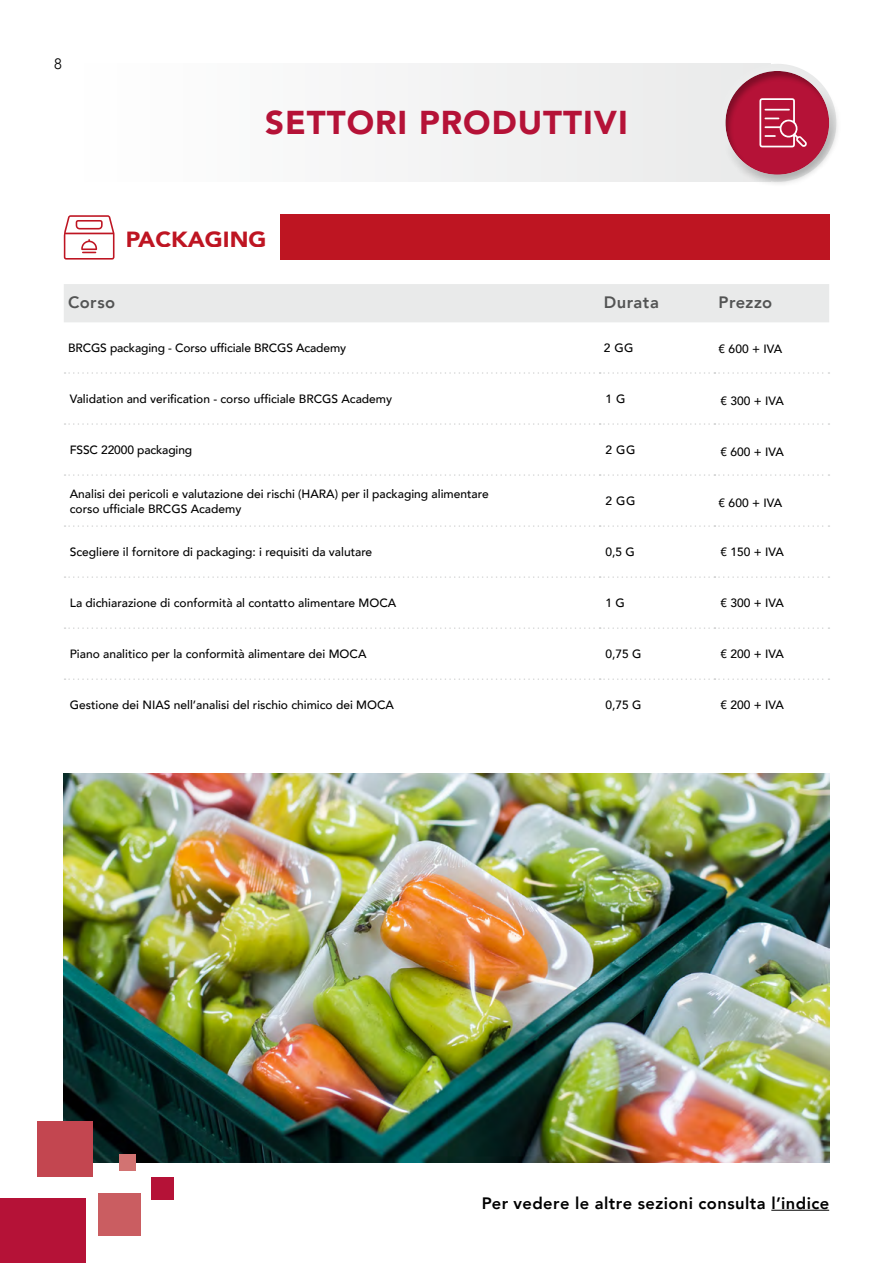
<style>
.page{position:relative;width:893px;height:1263px;background:#fff}
.page>*{position:absolute;margin:0;border:0;box-sizing:border-box;transform-origin:0 0}
.t1{font:900 33px "Avenir";letter-spacing:.03em;color:#b51237}
.t2{font:900 21.9px "Avenir";color:#be1522;scale:1.06 1}
.t3{font:800 16.5px "Avenir";letter-spacing:.03em;color:#000}
.t4{font:800 16.5px "Avenir";letter-spacing:.03em;color:#535454}
.t5{font:300 15px "Avenir";color:#000}
.t6{font:500 12px/15px "Avenir";color:#000}
</style>
<div class="page">
<img style="left:64px;top:774px;width:765px;height:388px">
<div style="left:37px;top:1121px;width:56px;height:56px;background:#c34650"></div>
<div style="left:119px;top:1154px;width:17px;height:16px;background:#d27372"></div>
<div style="left:64px;top:284px;width:765px;height:38px;background:#e9eaea"></div>
<svg style="left:65px;top:372px;width:764px;height:2px"></svg>
<svg style="left:65px;top:423px;width:764px;height:2px"></svg>
<svg style="left:65px;top:474px;width:764px;height:2px"></svg>
<svg style="left:65px;top:525px;width:764px;height:2px"></svg>
<svg style="left:65px;top:576px;width:764px;height:2px"></svg>
<svg style="left:65px;top:627px;width:764px;height:2px"></svg>
<svg style="left:65px;top:678px;width:764px;height:2px"></svg>
<div style="left:408px;top:64px;width:286px;height:118px;background:#f0f0f0"></div>
<div style="left:694px;top:39px;width:168px;height:155px;background:#000;opacity:.3"></div>
<svg style="left:759px;top:98px;width:49px;height:49px;background:#c44360"></svg>
<div style="left:280px;top:215px;width:549px;height:45px;background:#be1522"></div>
<svg style="left:64px;top:215px;width:51px;height:45px"></svg>
<div style="left:98px;top:1193px;width:43px;height:42px;background:#ca5d61"></div>
<div style="left:152px;top:1177px;width:22px;height:22px;background:#b51237"></div>
<hr style="left:771px;top:1210px;width:58px;height:1px;background:#000">
<div style="left:0;top:1198px;width:85px;height:65px;background:#b51237"></div>
<p class="t5" style="left:54px;top:55px;width:9px">8</p>
<h1 class="t1" style="left:265px;top:94px;width:364px">SETTORI PRODUTTIVI</h1>
<h2 class="t2" style="left:125px;top:220px;width:135px">PACKAGING</h2>
<h3 class="t4" style="left:68px;top:290px;width:49px">Corso</h3>
<h3 class="t4" style="left:604px;top:290px;width:57px">Durata</h3>
<h3 class="t4" style="left:719px;top:290px;width:55px">Prezzo</h3>
<p class="t6" style="left:68px;top:340px;width:280px">BRCGS packaging - Corso ufficiale BRCGS Academy</p>
<p class="t6" style="left:604px;top:340px;width:31px">2 GG</p>
<p class="t6" style="left:719px;top:341px;width:65px">€ 600 + IVA</p>
<p class="t6" style="left:70px;top:391px;width:324px">Validation and verification - corso ufficiale BRCGS Academy</p>
<p class="t6" style="left:606px;top:391px;width:22px">1 G</p>
<p class="t6" style="left:720px;top:392px;width:65px">€ 300 + IVA</p>
<p class="t6" style="left:70px;top:442px;width:124px">FSSC 22000 packaging</p>
<p class="t6" style="left:606px;top:442px;width:31px">2 GG</p>
<p class="t6" style="left:720px;top:443px;width:65px">€ 600 + IVA</p>
<p class="t6" style="left:70px;top:485px;width:420px">Analisi dei pericoli e valutazione dei rischi (HARA) per il packaging alimentare corso ufficiale BRCGS Academy</p>
<p class="t6" style="left:606px;top:493px;width:31px">2 GG</p>
<p class="t6" style="left:719px;top:494px;width:65px">€ 600 + IVA</p>
<p class="t6" style="left:70px;top:544px;width:304px">Scegliere il fornitore di packaging: i requisiti da valutare</p>
<p class="t6" style="left:606px;top:544px;width:31px">0,5 G</p>
<p class="t6" style="left:720px;top:544px;width:65px">€ 150 + IVA</p>
<p class="t6" style="left:70px;top:595px;width:328px">La dichiarazione di conformità al contatto alimentare MOCA</p>
<p class="t6" style="left:606px;top:595px;width:21px">1 G</p>
<p class="t6" style="left:720px;top:595px;width:65px">€ 300 + IVA</p>
<p class="t6" style="left:70px;top:646px;width:298px">Piano analitico per la conformità alimentare dei MOCA</p>
<p class="t6" style="left:606px;top:646px;width:38px">0,75 G</p>
<p class="t6" style="left:720px;top:646px;width:65px">€ 200 + IVA</p>
<p class="t6" style="left:70px;top:697px;width:326px">Gestione dei NIAS nell’analisi del rischio chimico dei MOCA</p>
<p class="t6" style="left:606px;top:697px;width:38px">0,75 G</p>
<p class="t6" style="left:720px;top:697px;width:65px">€ 200 + IVA</p>
<h3 class="t3" style="left:482px;top:1190px;width:349px">Per vedere le altre sezioni consulta l’indice</h3>
</div>
